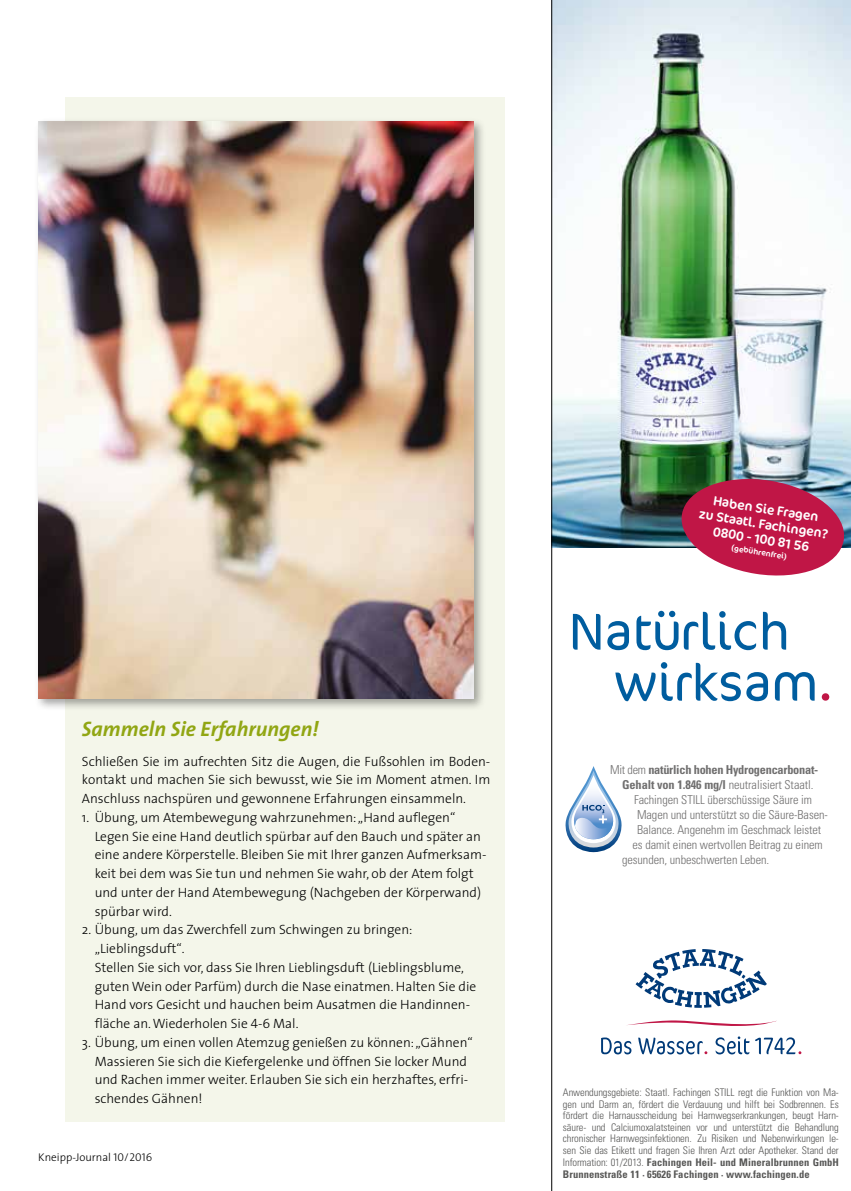
<style>
.page{position:relative;width:851px;height:1191px;background:#fff}
.page>*{position:absolute;margin:0;border:0;box-sizing:border-box;transform-origin:0 0}
.t1{font:300 52.5px/51px "Cocon";letter-spacing:-.005em;color:#005d9f}
.t2{font:italic 700 21px "The Sans";color:#91a613}
.t3{font:300 13.5px/18.8px "The Sans";color:#000}
.t4{font:13.35px/15.3px "Cocon";color:#fff;text-align:center}
.t5{font:300 condensed 12.3px "Univers";letter-spacing:-.005em;color:#706f6f}
.t6{font:700 condensed 12.3px "Univers";letter-spacing:-.02em;color:#706f6f}
.t7{font:300 11.25px "The Sans";color:#000}
.t8{font:300 condensed 10.5px/11.7px "Univers";letter-spacing:-.01em;color:#575756;text-align:justify}
.t9{font:8.25px "Cocon";color:#fff}
.s1{font-family:"The Sans Light Caps";font-weight:400}
.s2{color:#c01646}
.s3{font-weight:300}
.s4{font-weight:700}
</style>
<div class="page">
<svg style="left:635px;top:949px;width:131px;height:58px"></svg>
<svg style="left:601px;top:1037px;width:30px;height:17px"></svg>
<svg style="left:638px;top:1037px;width:69px;height:17px"></svg>
<svg style="left:715px;top:1036px;width:86px;height:18px"></svg>
<svg style="left:627px;top:1020px;width:149px;height:6px"></svg>
<svg style="left:565px;top:766px;width:57px;height:86px"></svg>
<img style="left:552px;top:0;width:298px;height:548px">
<svg style="left:677px;top:473px;width:170px;height:103px"></svg>
<hr style="left:551px;top:0;width:1px;height:1191px;background:#000">
<div style="left:65px;top:98px;width:439px;height:1024px;background:#f4f6ea"></div>
<div style="left:34px;top:117px;width:452px;height:594px;background:#000;opacity:.35"></div>
<img style="left:38px;top:121px;width:436px;height:577px">
<h2 class="t2" style="left:82px;top:711px;width:238px">Sammeln Sie Erfahrungen!</h2>
<p class="t3" style="left:82px;top:751px;width:410px;text-align:justify">Schließen Sie im aufrechten Sitz die Augen, die Fußsohlen im Boden&shy;kontakt und machen Sie sich bewusst, wie Sie im Moment atmen. Im Anschluss nachspüren und gewonnene Erfahrungen einsammeln.</p>
<p class="t3" style="left:95px;top:807px;width:393px;text-indent:-13px">1. Übung, um Atembewegung wahrzunehmen: „Hand auflegen“ Legen Sie eine Hand deutlich spürbar auf den Bauch und später an eine andere Körperstelle. Bleiben Sie mit Ihrer ganzen Aufmerksam&shy;keit bei dem was Sie tun und nehmen Sie wahr, ob der Atem folgt und unter der Hand Atembewegung (Nachgeben der Körperwand) spürbar wird.</p>
<p class="t3" style="left:95px;top:920px;width:383px;text-indent:-13px">2. Übung, um das Zwerchfell zum Schwingen zu bringen: „Lieblingsduft“.<br>Stellen Sie sich vor, dass Sie Ihren Lieblingsduft (Lieblingsblume, guten Wein oder Parfüm) durch die Nase einatmen. Halten Sie die Hand vors Gesicht und hauchen beim Ausatmen die Handinnen&shy;fläche an. Wiederholen Sie <span class="s1">4</span>-<span class="s1">6</span> Mal.</p>
<p class="t3" style="left:95px;top:1032px;width:379px;text-indent:-13px">3. Übung, um einen vollen Atemzug genießen zu können: „Gähnen“ Massieren Sie sich die Kiefergelenke und öffnen Sie locker Mund und Rachen immer weiter. Erlauben Sie sich ein herzhaftes, erfri&shy;schendes Gähnen!</p>
<p class="t7" style="left:38px;top:1147px;width:115px">Kneipp-Journal <span class="s1">10/2016</span></p>
<p class="t4" style="left:702px;top:490px;width:132px;rotate:9deg">Haben Sie Fragen<br>zu Staatl. Fachingen?<br>0800 - 100 81 56</p>
<p class="t9" style="left:732px;top:541px;width:57px;rotate:9deg">(gebührenfrei)</p>
<h1 class="t1" style="left:613px;top:604px;width:221px;text-indent:-45px">Natürlich wirksam<span class="s2">.</span></h1>
<p class="t6" style="left:610px;top:762px;width:210px"><span class="s3">Mit dem</span> natürlich hohen Hydrogencarbonat-</p>
<p class="t5" style="left:622px;top:777px;width:193px"><span class="s4">Gehalt von 1.846 mg/l</span> neutralisiert Staatl.</p>
<p class="t5" style="left:634px;top:792px;width:180px">Fachingen STILL überschüssige Säure im</p>
<p class="t5" style="left:637px;top:807px;width:192px">Magen und unterstützt so die Säure-Basen-</p>
<p class="t5" style="left:637px;top:822px;width:186px">Balance. Angenehm im Geschmack leistet</p>
<p class="t5" style="left:632px;top:837px;width:192px">es damit einen wertvollen Beitrag zu einem</p>
<p class="t5" style="left:622px;top:851px;width:149px">gesunden, unbeschwerten Leben.</p>
<p class="t8" style="left:563px;top:1086px;width:277px">Anwendungsgebiete: Staatl. Fachingen STILL regt die Funktion von Ma&shy;gen und Darm an, fördert die Verdauung und hilft bei Sodbrennen. Es fördert die Harnausscheidung bei Harnwegserkrankungen, beugt Harn&shy;säure- und Calciumoxalatsteinen vor und unterstützt die Behandlung chronischer Harnwegsinfektionen. Zu Risiken und Nebenwirkungen le&shy;sen Sie das Etikett und fragen Sie Ihren Arzt oder Apotheker. Stand der Information: 01/2013. <span class="s4">Fachingen Heil- und Mineralbrunnen GmbH Brunnenstraße 11 · 65626 Fachingen · www.fachingen.de</span></p>
</div>
